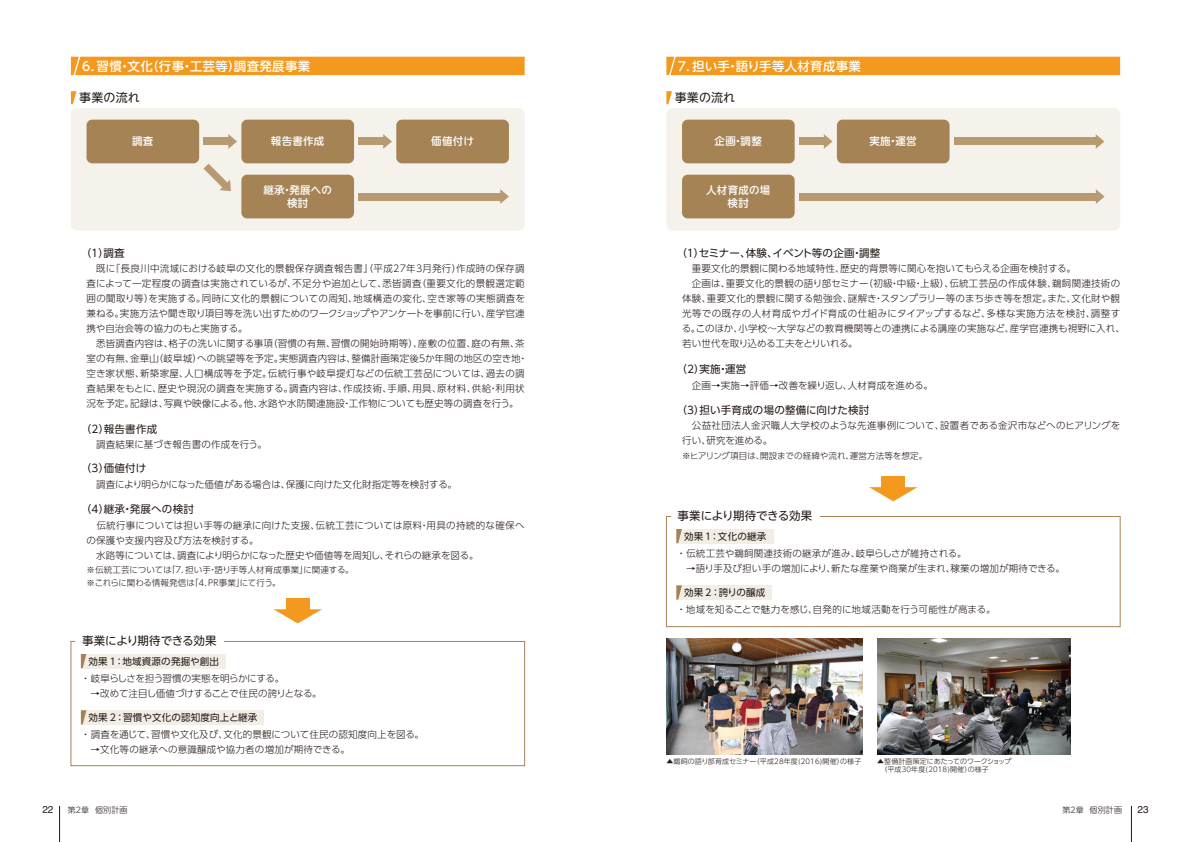
<style>
.page{position:relative;width:1191px;height:842px;background:#fff}
.page>*{position:absolute;margin:0;border:0;box-sizing:border-box;transform-origin:0 0}
.t1{font:500 12.5px "UD Shin M Go Pro";letter-spacing:.02em;color:#fff}
.t2{font:12px "UD Shin M Go Pro";letter-spacing:.01em;color:#231916}
.t3{font:11.5px "UD Shin M Go Pro";letter-spacing:-.025em;color:#231916}
.t4{font:10.5px "UD Shin Go Pro";letter-spacing:.02em;color:#231916}
.t5{font:500 10.5px/13px "UD Shin M Go Pro";letter-spacing:.02em;color:#fff;text-align:center}
.t6{font:10.5px "UD Shin Go Pro";color:#231916}
.t7{font:10px "Helvetica";color:#231916}
.t8{font:300 9.5px/15px "UD Shin Go Pro";letter-spacing:.02em;color:#231916}
.t9{font:9.5px "UD Shin Go Pro";letter-spacing:.02em;color:#231916}
.t10{font:300 9.5px/15px "UD Shin Go Pro";letter-spacing:-.025em;color:#231916}
.t11{font:300 9.5px "UD Shin Go Pro";letter-spacing:-.01em;color:#231916}
.t12{font:300 9.5px "UD Shin Go Pro";letter-spacing:-.005em;color:#231916}
.t13{font:300 8.5px/12.5px "UD Shin Go Pro";color:#231916}
.t14{font:300 8px "UD Shin M Go Pro";letter-spacing:.02em;color:#231916}
.t15{font:300 7px/8.5px "UD Shin Go Pro";letter-spacing:.02em;color:#231916}
</style>
<div class="page">
<div style="left:70px;top:641px;width:455px;height:125px;border:1px solid #a58355"></div>
<div style="left:76px;top:635px;width:148px;height:13px;background:#fff"></div>
<div style="left:71px;top:108px;width:453px;height:122px;background:#f5f1eb;border-radius:6px"></div>
<div style="left:666px;top:108px;width:454px;height:122px;background:#f5f1eb;border-radius:6px"></div>
<div style="left:666px;top:516px;width:454px;height:111px;border:1px solid #a58355"></div>
<div style="left:671px;top:510px;width:148px;height:13px;background:#fff"></div>
<div style="left:81px;top:654px;width:144px;height:14px;background:#f2ede5"></div>
<svg style="left:71px;top:91px;width:6px;height:13px"></svg>
<div style="left:286px;top:598px;width:23px;height:14px;background:#f3991e"></div>
<svg style="left:273px;top:609px;width:49px;height:14px"></svg>
<svg style="left:81px;top:654px;width:5px;height:14px"></svg>
<div style="left:81px;top:710px;width:183px;height:14px;background:#f2ede5"></div>
<svg style="left:81px;top:710px;width:5px;height:14px"></svg>
<div style="left:241px;top:120px;width:113px;height:43px;background:#a58355;border-radius:6px"></div>
<div style="left:203px;top:138px;width:28px;height:7px;background:#b79972"></div>
<svg style="left:228px;top:134px;width:9px;height:15px"></svg>
<div style="left:87px;top:120px;width:112px;height:43px;background:#a58355;border-radius:6px"></div>
<div style="left:358px;top:138px;width:28px;height:7px;background:#b79972"></div>
<svg style="left:383px;top:134px;width:9px;height:15px"></svg>
<svg style="left:203px;top:164px;width:28px;height:27px"></svg>
<div style="left:396px;top:120px;width:113px;height:43px;background:#a58355;border-radius:6px"></div>
<div style="left:358px;top:193px;width:145px;height:7px;background:#b79972"></div>
<svg style="left:500px;top:189px;width:9px;height:15px"></svg>
<div style="left:241px;top:175px;width:113px;height:43px;background:#a58355;border-radius:6px"></div>
<div style="left:71px;top:57px;width:453px;height:18px;background:#f3991e"></div>
<div style="left:676px;top:529px;width:97px;height:14px;background:#f2ede5"></div>
<svg style="left:666px;top:91px;width:6px;height:13px"></svg>
<div style="left:881px;top:476px;width:24px;height:14px;background:#f3991e"></div>
<svg style="left:869px;top:487px;width:48px;height:14px"></svg>
<svg style="left:676px;top:529px;width:6px;height:14px"></svg>
<div style="left:676px;top:585px;width:95px;height:14px;background:#f2ede5"></div>
<svg style="left:676px;top:585px;width:6px;height:14px"></svg>
<div style="left:837px;top:120px;width:112px;height:43px;background:#a58355;border-radius:6px"></div>
<div style="left:799px;top:138px;width:27px;height:7px;background:#b79972"></div>
<svg style="left:824px;top:134px;width:8px;height:15px"></svg>
<div style="left:954px;top:138px;width:144px;height:7px;background:#b79972"></div>
<svg style="left:1095px;top:134px;width:9px;height:15px"></svg>
<div style="left:682px;top:120px;width:112px;height:43px;background:#a58355;border-radius:6px"></div>
<div style="left:682px;top:175px;width:112px;height:43px;background:#a58355;border-radius:6px"></div>
<div style="left:799px;top:193px;width:299px;height:7px;background:#b79972"></div>
<svg style="left:1095px;top:189px;width:9px;height:15px"></svg>
<img style="left:666px;top:639px;width:197px;height:115px">
<img style="left:877px;top:639px;width:193px;height:115px">
<div style="left:666px;top:57px;width:454px;height:18px;background:#f3991e"></div>
<hr style="left:59px;top:806px;width:1px;height:36px;background:#231916">
<hr style="left:1131px;top:806px;width:1px;height:36px;background:#231916">
<h1 class="t1" style="left:82px;top:56px;width:229px">6．習慣・文化（行事・工芸等）調査発展事業</h1>
<p class="t2" style="left:79px;top:88px;width:62px">事業の流れ</p>
<p class="t5" style="left:132px;top:134px;width:23px">調査</p>
<p class="t5" style="left:271px;top:134px;width:55px">報告書作成</p>
<p class="t5" style="left:431px;top:134px;width:44px">価値付け</p>
<p class="t5" style="left:263px;top:183px;width:70px">継承・発展への検討</p>
<p class="t4" style="left:81px;top:244px;width:45px">（１）調査</p>
<p class="t8" style="left:87px;top:261px;width:442px">　既に『長良川中流域における岐阜の文化的景観保存調査報告書』（平成27年3月発行）作成時の保存調査によって一定程度の調査は実施されているが、不足分や追加として、悉皆調査（重要文化的景観選定範囲の聞取り等）を実施する。同時に文化的景観についての周知、地域構造の変化、空き家等の実態調査を兼ねる。実施方法や聞き取り項目等を洗い出すためのワークショップやアンケートを事前に行い、産学官連携や自治会等の協力のもと実施する。<br>　悉皆調査内容は、格子の洗いに関する事項（習慣の有無、習慣の開始時期等）、座敷の位置、庭の有無、茶室の有無、金華山（岐阜城）への眺望等を予定。実態調査内容は、整備計画策定後５か年間の地区の空き地・空き家状態、新築家屋、人口構成等を予定。伝統行事や岐阜提灯などの伝統工芸品については、過去の調査結果をもとに、歴史や現況の調査を実施する。調査内容は、作成技術、手順、用具、原材料、供給・利用状況を予定。記録は、写真や映像による。他、水路や水防関連施設・工作物についても歴史等の調査を行う。</p>
<p class="t4" style="left:81px;top:420px;width:78px">（2）報告書作成</p>
<p class="t8" style="left:87px;top:437px;width:182px">　調査結果に基づき報告書の作成を行う。</p>
<p class="t4" style="left:81px;top:460px;width:67px">（3）価値付け</p>
<p class="t11" style="left:87px;top:477px;width:372px">　調査により明らかになった価値がある場合は、保護に向けた文化財指定等を検討する。</p>
<p class="t4" style="left:81px;top:501px;width:114px">（4）継承・発展への検討</p>
<p class="t8" style="left:87px;top:517px;width:439px">　伝統行事については担い手等の継承に向けた支援、伝統工芸については原料・用具の持続的な確保への保護や支援内容及び方法を検討する。<br>　水路等については、調査により明らかになった歴史や価値等を周知し、それらの継承を図る。</p>
<p class="t13" style="left:87px;top:563px;width:269px">※伝統工芸については「７．担い手・語り手等人材育成事業」に関連する。※これらに関わる情報発信は「４．ＰＲ事業」にて行う。</p>
<p class="t3" style="left:82px;top:632px;width:136px">事業により期待できる効果</p>
<p class="t9" style="left:89px;top:653px;width:132px">効果１：地域資源の発掘や創出</p>
<p class="t10" style="left:81px;top:670px;width:242px">・岐阜らしさを担う習慣の実態を明らかにする。<br>　→改めて注目し価値づけすることで住民の誇りとなる。</p>
<p class="t9" style="left:89px;top:710px;width:170px">効果２：習慣や文化の認知度向上と継承</p>
<p class="t8" style="left:81px;top:727px;width:345px">・調査を通じて、習慣や文化及び、文化的景観について住民の認知度向上を図る。　→文化等の継承への意識醸成や協力者の増加が期待できる。</p>
<h1 class="t1" style="left:678px;top:56px;width:185px">7．担い手・語り手等人材育成事業</h1>
<p class="t2" style="left:674px;top:88px;width:62px">事業の流れ</p>
<p class="t5" style="left:714px;top:134px;width:49px">企画・調整</p>
<p class="t5" style="left:869px;top:134px;width:49px">実施・運営</p>
<p class="t5" style="left:706px;top:183px;width:65px">人材育成の場検討</p>
<p class="t6" style="left:676px;top:244px;width:205px">（１）セミナー、体験、イベント等の企画・調整</p>
<p class="t8" style="left:681px;top:261px;width:445px">　重要文化的景観に関わる地域特性、歴史的背景等に関心を抱いてもらえる企画を検討する。<br>　企画は、重要文化的景観の語り部セミナー（初級・中級・上級）、伝統工芸品の作成体験、鵜飼関連技術の体験、重要文化的景観に関する勉強会、謎解き・スタンプラリー等のまち歩き等を想定。また、文化財や観光等での既存の人材育成やガイド育成の仕組みにタイアップするなど、多様な実施方法を検討、調整する。このほか、小学校～大学などの教育機関等との連携による講座の実施など、産学官連携も視野に入れ、若い世代を取り込める工夫をとりいれる。</p>
<p class="t4" style="left:676px;top:361px;width:72px">（2）実施・運営</p>
<p class="t12" style="left:682px;top:378px;width:252px">　企画→実施→評価→改善を繰り返し、人材育成を進める。</p>
<p class="t4" style="left:676px;top:401px;width:194px">（3）担い手育成の場の整備に向けた検討</p>
<p class="t8" style="left:682px;top:418px;width:440px">　公益社団法人金沢職人大学校のような先進事例について、設置者である金沢市などへのヒアリングを行い、研究を進める。</p>
<p class="t13" style="left:682px;top:449px;width:247px">※ヒアリング項目は、開設までの経緯や流れ、運営方法等を想定。</p>
<p class="t3" style="left:677px;top:507px;width:136px">事業により期待できる効果</p>
<p class="t9" style="left:684px;top:528px;width:84px">効果１：文化の継承</p>
<p class="t8" style="left:676px;top:545px;width:390px">・伝統工芸や鵜飼関連技術の継承が進み、岐阜らしさが維持される。<br>　→語り手及び担い手の増加により、新たな産業や商業が生まれ、稼業の増加が期待できる。</p>
<p class="t9" style="left:684px;top:585px;width:83px">効果２：誇りの醸成</p>
<p class="t8" style="left:676px;top:602px;width:321px">・地域を知ることで魅力を感じ、自発的に地域活動を行う可能性が高まる。</p>
<p class="t15" style="left:666px;top:757px;width:196px">▲鵜飼の語り部育成セミナー（平成28年度(2016)開催）の様子</p>
<p class="t15" style="left:877px;top:757px;width:136px">▲整備計画策定にあたってのワークショップ　（平成30年度(2018)開催）の様子</p>
<p class="t7" style="left:42px;top:802px;width:13px">22</p>
<p class="t14" style="left:68px;top:803px;width:61px">第２章 個別計画</p>
<p class="t14" style="left:1062px;top:803px;width:61px">第２章 個別計画</p>
<p class="t7" style="left:1137px;top:802px;width:13px">23</p>
</div>
